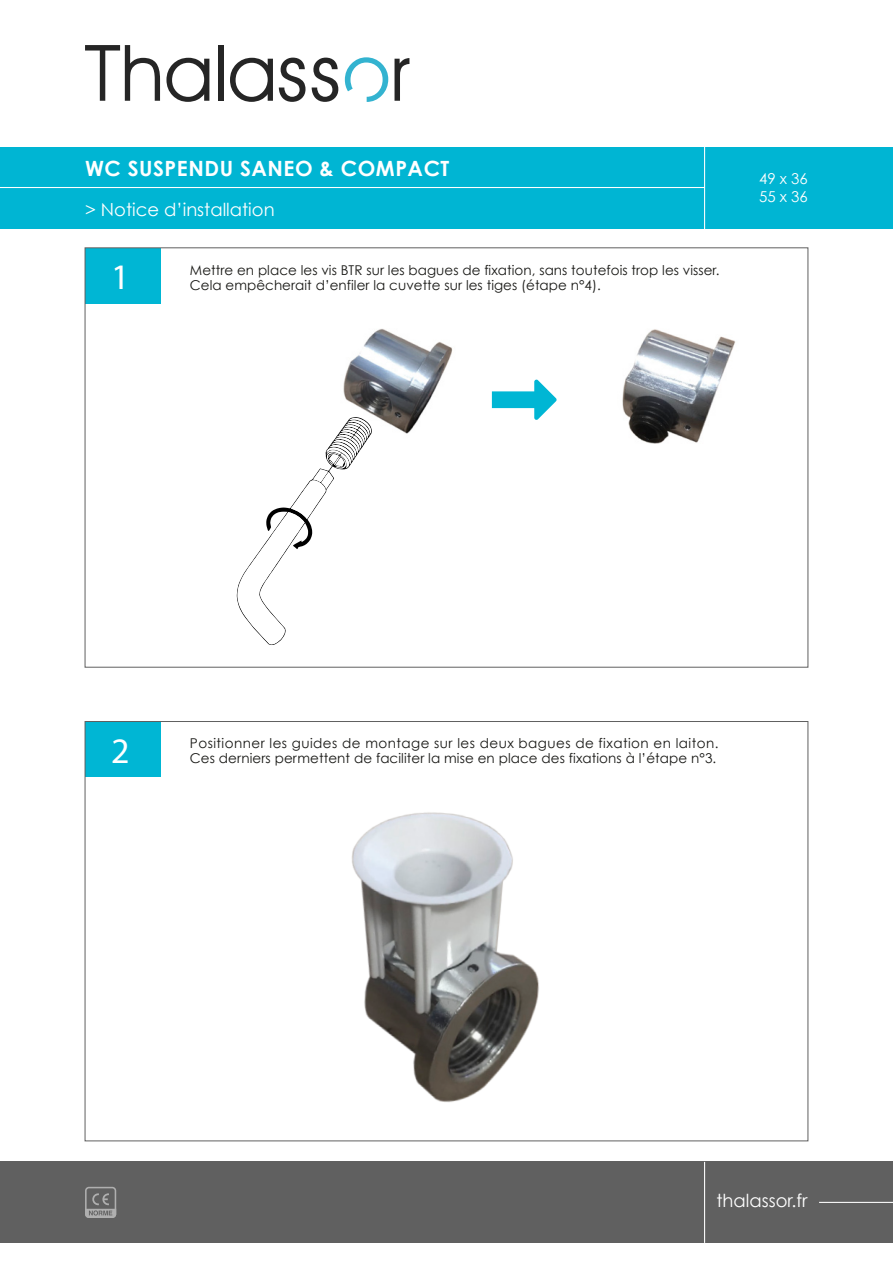
<style>
.page{position:relative;width:893px;height:1263px;background:#fff}
.page>*{position:absolute;margin:0;border:0;box-sizing:border-box;transform-origin:0 0}
.t1{font:36px "Myriad Pro";color:#fff}
.t2{font:700 21px "Century Gothic";letter-spacing:.025em;color:#fff}
.t3{font:18px "Century Gothic";color:#fff}
.t4{font:15px/18px "Century Gothic";color:#fff}
.t5{font:13.5px/15px "Century Gothic";letter-spacing:.035em;color:#181815}
.t6{font:13.5px/15px "Century Gothic";letter-spacing:.005em;color:#181815}
</style>
<div class="page">
<div style="left:85px;top:721px;width:75px;height:56px;background:#00b6d4"></div>
<img style="left:343px;top:329px;width:110px;height:105px">
<img style="left:622px;top:329px;width:114px;height:115px">
<div style="left:85px;top:248px;width:75px;height:55px;background:#00b6d4"></div>
<div style="left:0;top:147px;width:893px;height:81px;background:#00b5d3"></div>
<hr style="left:0;top:187px;width:704px;height:1px;background:#fff">
<hr style="left:704px;top:142px;width:1px;height:93px;background:#fff">
<svg style="left:85px;top:45px;width:75px;height:56px"></svg>
<svg style="left:166px;top:58px;width:43px;height:44px"></svg>
<div style="left:218px;top:45px;width:5px;height:56px;background:#252525"></div>
<svg style="left:230px;top:58px;width:43px;height:44px"></svg>
<svg style="left:279px;top:58px;width:26px;height:44px"></svg>
<svg style="left:312px;top:58px;width:26px;height:44px"></svg>
<svg style="left:395px;top:58px;width:14px;height:43px"></svg>
<svg style="left:345px;top:57px;width:43px;height:45px"></svg>
<div style="left:0;top:1162px;width:893px;height:81px;background:#606060"></div>
<hr style="left:819px;top:1202px;width:74px;height:1px;background:#fff">
<hr style="left:704px;top:1162px;width:1px;height:81px;background:#fff">
<svg style="left:85px;top:1187px;width:31px;height:31px"></svg>
<svg style="left:492px;top:380px;width:65px;height:40px"></svg>
<svg style="left:237px;top:417px;width:135px;height:228px"></svg>
<img style="left:351px;top:812px;width:188px;height:291px">
<p class="t2" style="left:85px;top:153px;width:366px">WC SUSPENDU SANEO &amp; COMPACT</p>
<p class="t3" style="left:85px;top:197px;width:191px">&gt; Notice d’installation</p>
<p class="t1" style="left:111px;top:255px;width:20px">1</p>
<p class="t6" style="left:190px;top:262px;width:531px">Mettre en place les vis BTR sur les bagues de fixation, sans toutefois trop les visser.<br>Cela empêcherait d’enfiler la cuvette sur les tiges (étape n°4).</p>
<p class="t4" style="left:759px;top:170px;width:50px">49 x 36<br>55 x 36</p>
<p class="t1" style="left:111px;top:729px;width:20px">2</p>
<p class="t5" style="left:190px;top:735px;width:530px">Positionner les guides de montage sur les deux bagues de fixation en laiton.<br>Ces derniers permettent de faciliter la mise en place des fixations à l’étape n°3.</p>
<p class="t3" style="left:716px;top:1188px;width:93px">thalassor.fr</p>
</div>
